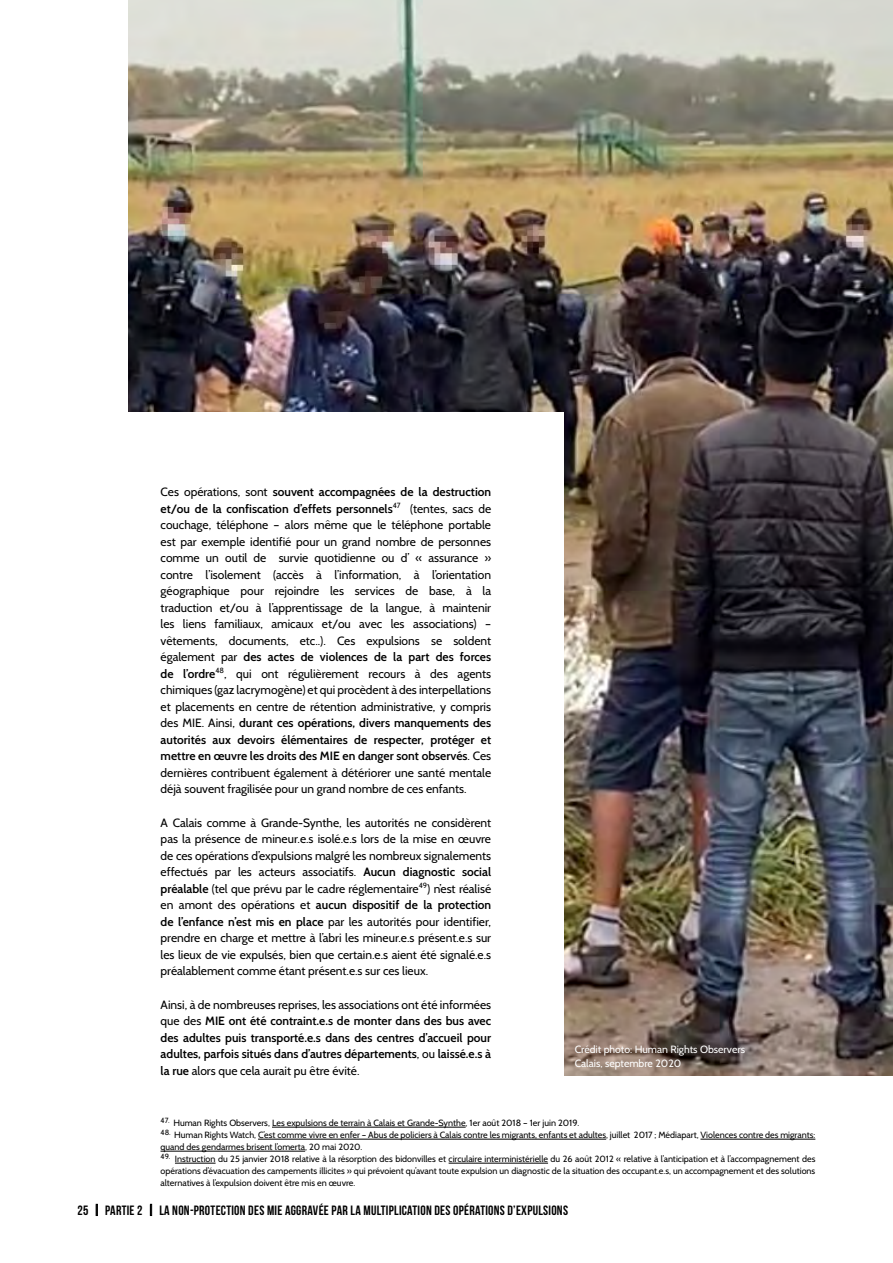
<style>
.page{position:relative;width:893px;height:1263px;background:#fff}
.page>*{position:absolute;margin:0;border:0;box-sizing:border-box;transform-origin:0 0}
.t1{font:13.5px "Bebas Neue";letter-spacing:.02em;color:#000}
.t2{font:12px/16.5px "Cabin";color:#000;text-align:justify}
.t3{font:600 12px/16.5px "Cabin";color:#000;text-align:justify}
.t4{font:10.5px/13.5px "Cabin";color:#fff}
.t5{font:9px/12px "Cabin";color:#000}
.s1{font-weight:600}
.s2{font-weight:400}
</style>
<div class="page">
<img style="left:129px;top:0;width:764px;height:1076px">
<div style="left:89px;top:412px;width:475px;height:724px;background:#fff"></div>
<svg style="left:96px;top:1204px;width:2px;height:12px"></svg>
<svg style="left:150px;top:1204px;width:2px;height:12px"></svg>
<hr style="left:272px;top:1127px;width:194px;height:1px;background:#000">
<hr style="left:258px;top:1139px;width:348px;height:1px;background:#000">
<hr style="left:700px;top:1139px;width:115px;height:1px;background:#000">
<hr style="left:161px;top:1151px;width:144px;height:1px;background:#000">
<hr style="left:175px;top:1163px;width:41px;height:1px;background:#000">
<hr style="left:449px;top:1163px;width:99px;height:1px;background:#000">
<p class="t2" style="left:161px;top:484px;width:332px">Ces opérations, sont <span class="s1">souvent accompagnées de la destruction et/ou de la confiscation d’effets personnels</span><sup>47</sup> (tentes, sacs de couchage, téléphone – alors même que le téléphone portable est par exemple identifié pour un grand nombre de personnes comme un outil de survie quotidienne ou d’ « assurance » contre l’isolement (accès à l’information, à l’orientation géographique pour rejoindre les services de base, à la traduction et/ou à l’apprentissage de la langue, à maintenir les liens familiaux, amicaux et/ou avec les associations) – vêtements, documents, etc..). Ces expulsions se soldent également par <span class="s1">des actes de violences de la part des forces de l’ordre</span><sup>48</sup>, qui ont régulièrement recours à des agents chimiques (gaz lacrymogène) et qui procèdent à des interpellations et placements en centre de rétention administrative, y compris des MIE. Ainsi, <span class="s1">durant ces opérations, divers manquements des autorités aux devoirs élémentaires de respecter, protéger et mettre en œuvre les droits des MIE en danger sont observés</span>. Ces dernières contribuent également à détériorer une santé mentale déjà souvent fragilisée pour un grand nombre de ces enfants.</p>
<p class="t2" style="left:161px;top:814px;width:332px">A Calais comme à Grande-Synthe, les autorités ne considèrent pas la présence de mineur.e.s isolé.e.s lors de la mise en œuvre de ces opérations d’expulsions malgré les nombreux signalements effectués par les acteurs associatifs. <span class="s1">Aucun diagnostic social préalable</span> (tel que prévu par le cadre réglementaire<sup>49</sup>) n’est réalisé en amont des opérations et <span class="s1">aucun dispositif de la protection de l’enfance n’est mis en place</span> par les autorités pour identifier, prendre en charge et mettre à l’abri les mineur.e.s présent.e.s sur les lieux de vie expulsés, bien que certain.e.s aient été signalé.e.s préalablement comme étant présent.e.s sur ces lieux.</p>
<p class="t3" style="left:161px;top:996px;width:332px"><span class="s2">Ainsi, à de nombreuses reprises, les associations ont été informées que des</span> MIE ont été contraint.e.s de monter dans des bus avec des adultes puis transporté.e.s dans des centres d’accueil pour adultes, parfois situés dans d’autres départements<span class="s2">, ou</span> laissé.e.s à la rue <span class="s2">alors que cela aurait pu être évité.</span></p>
<p class="t4" style="left:575px;top:1042px;width:172px">Crédit photo: Human Rights Observers<br>Calais, septembre 2020</p>
<p class="t5" style="left:161px;top:1117px;width:420px"><sup>47.</sup> Human Rights Observers, Les expulsions de terrain à Calais et Grande-Synthe, 1er août 2018 – 1er juin 2019.</p>
<p class="t5" style="left:161px;top:1129px;width:656px"><sup>48.</sup> Human Rights Watch, C’est comme vivre en enfer – Abus de policiers à Calais contre les migrants, enfants et adultes, juillet 2017 ; Médiapart, Violences contre des migrants: quand des gendarmes brisent l’omerta, 20 mai 2020.</p>
<p class="t5" style="left:161px;top:1153px;width:656px;text-align:justify"><sup>49.</sup> Instruction du 25 janvier 2018 relative à la résorption des bidonvilles et circulaire interministérielle du 26 août 2012 « relative à l’anticipation et à l’accompagnement des opérations d’évacuation des campements illicites » qui prévoient qu’avant toute expulsion un diagnostic de la situation des occupant.e.s, un accompagnement et des solutions alternatives à l’expulsion doivent être mis en œuvre.</p>
<p class="t1" style="left:77px;top:1202px;width:492px">25 | PARTIE 2 | LA NON-PROTECTION DES MIE AGGRAVÉE PAR LA MULTIPLICATION DES OPÉRATIONS D’EXPULSIONS</p>
</div>
